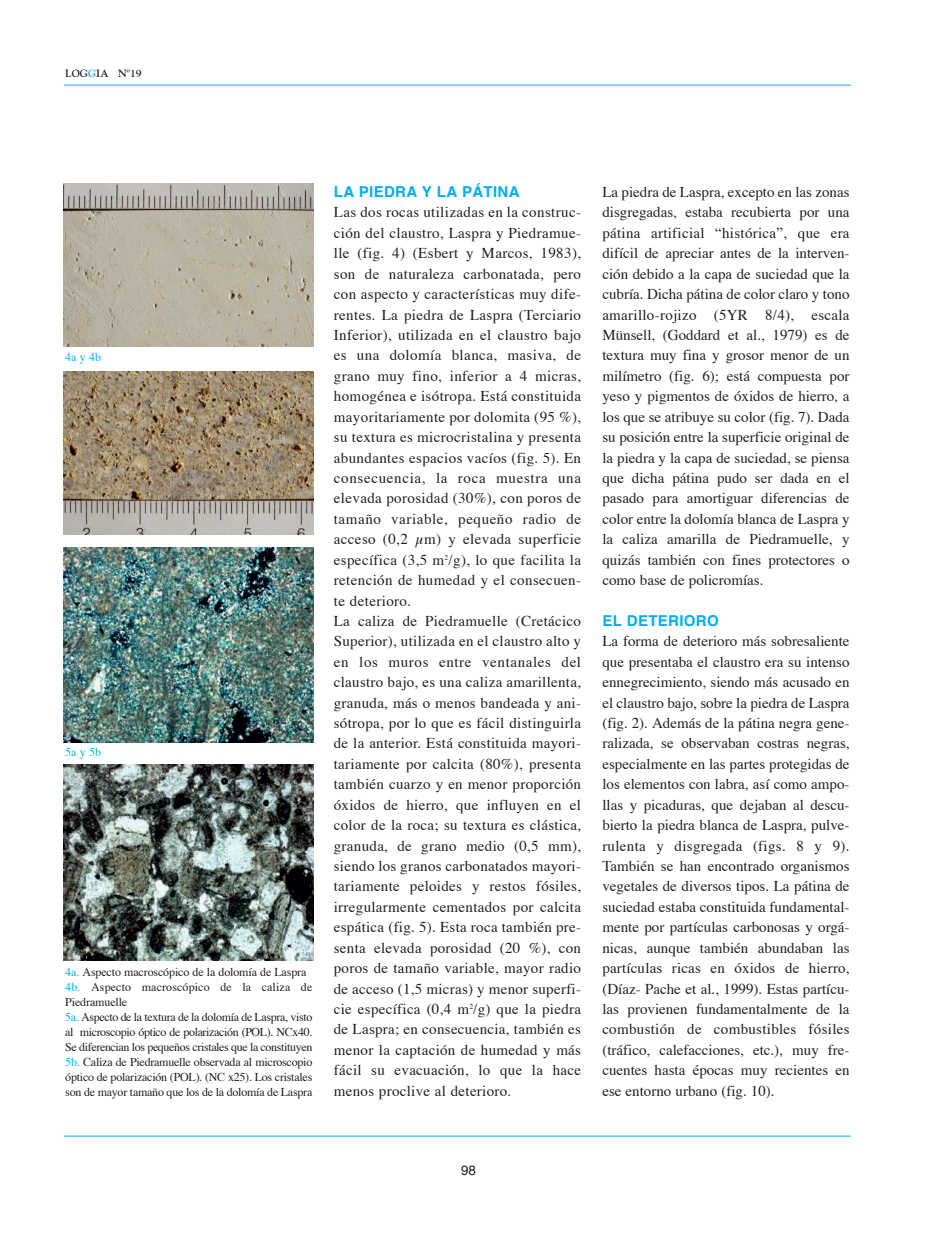
<style>
.page{position:relative;width:936px;height:1234px;background:#fff}
.page>*{position:absolute;margin:0;border:0;box-sizing:border-box;transform-origin:0 0}
.t1{font:15px/20.4px "Times";letter-spacing:.02em;color:#231f20;text-align:justify}
.t2{font:700 15px "Helvetica";letter-spacing:.02em;color:#00aeef}
.t3{font:13.5px "Helvetica";color:#231f20}
.t4{font:12px/15px "Times";letter-spacing:-.02em;color:#231f20}
.t5{font:12px "Times";color:#00aeef}
.t6{font:700 10.5px "Goudy";color:#231f20}
.s1{color:#00aeef}
</style>
<div class="page">
<hr style="left:64px;top:85px;width:786px;height:1px;background:#00aeef">
<hr style="left:64px;top:1135px;width:786px;height:1px;background:#00aeef">
<img style="left:64px;top:183px;width:250px;height:163px">
<img style="left:64px;top:371px;width:250px;height:163px">
<img style="left:64px;top:547px;width:249px;height:195px">
<img style="left:64px;top:764px;width:250px;height:195px">
<p class="t6" style="left:65px;top:67px;width:78px">LOG<span class="s1">G</span>IA Nº19</p>
<p class="t5" style="left:65px;top:352px;width:37px">4a y 4b</p>
<p class="t5" style="left:65px;top:746px;width:37px">5a y 5b</p>
<p class="t4" style="left:65px;top:965px;width:248px"><span class="s1">4a.</span> Aspecto macroscópico de la dolomía de Laspra <span class="s1">4b.</span> Aspecto macroscópico de la caliza de Piedramuelle<br><span class="s1">5a.</span> Aspecto de la textura de la dolomía de Laspra, visto al microscopio óptico de polarización (POL). NCx40.<br>Se diferencian los pequeños cristales que la constituyen <span class="s1">5b.</span> Caliza de Piedramuelle observada al microscopio óptico de polarización (POL). (NC x25). Los cristales son de mayor tamaño que los de la dolomía de Laspra</p>
<p class="t2" style="left:334px;top:185px;width:187px">LA PIEDRA Y LA PÁTINA</p>
<p class="t1" style="left:334px;top:203px;width:249px;text-align:left">Las dos rocas utilizadas en la construc&shy;ción del claustro, Laspra y Piedramue&shy;lle (fig. 4) (Esbert y Marcos, 1983), son de naturaleza carbonatada, pero con aspecto y características muy dife&shy;rentes. La piedra de Laspra (Terciario Inferior), utilizada en el claustro bajo es una dolomía blanca, masiva, de grano muy fino, inferior a 4 micras, homogénea e isótropa. Está constituida mayoritariamente por dolomita (95 %), su textura es microcristalina y presenta abundantes espacios vacíos (fig. 5). En consecuencia, la roca muestra una elevada porosidad (30%), con poros de tamaño variable, pequeño radio de acceso (0,2 µm) y elevada superficie específica (3,5 m<sup>2</sup>/g), lo que facilita la retención de humedad y el consecuen&shy;te deterioro.<br>La caliza de Piedramuelle (Cretácico Superior), utilizada en el claustro alto y en los muros entre ventanales del claustro bajo, es una caliza amarillenta, granuda, más o menos bandeada y ani&shy;sótropa, por lo que es fácil distinguirla de la anterior. Está constituida mayori&shy;tariamente por calcita (80%), presenta también cuarzo y en menor proporción óxidos de hierro, que influyen en el color de la roca; su textura es clástica, granuda, de grano medio (0,5 mm), siendo los granos carbonatados mayori&shy;tariamente peloides y restos fósiles, irregularmente cementados por calcita espática (fig. 5). Esta roca también pre&shy;senta elevada porosidad (20 %), con poros de tamaño variable, mayor radio de acceso (1,5 micras) y menor superfi&shy;cie específica (0,4 m<sup>2</sup>/g) que la piedra de Laspra; en consecuencia, también es menor la captación de humedad y más fácil su evacuación, lo que la hace menos proclive al deterioro.</p>
<p class="t1" style="left:602px;top:183px;width:249px">La piedra de Laspra, excepto en las zonas disgregadas, estaba recubierta por una pátina artificial “histórica”, que era difícil de apreciar antes de la interven&shy;ción debido a la capa de suciedad que la cubría. Dicha pátina de color claro y tono amarillo-rojizo (5YR 8/4), escala Münsell, (Goddard et al., 1979) es de textura muy fina y grosor menor de un milímetro (fig. 6); está compuesta por yeso y pigmentos de óxidos de hierro, a los que se atribuye su color (fig. 7). Dada su posición entre la superficie original de la piedra y la capa de suciedad, se piensa que dicha pátina pudo ser dada en el pasado para amortiguar diferencias de color entre la dolomía blanca de Laspra y la caliza amarilla de Piedramuelle, y quizás también con fines protectores o como base de policromías.</p>
<p class="t2" style="left:602px;top:614px;width:118px">EL DETERIORO</p>
<p class="t1" style="left:602px;top:632px;width:249px">La forma de deterioro más sobresaliente que presentaba el claustro era su intenso ennegrecimiento, siendo más acusado en el claustro bajo, sobre la piedra de Laspra (fig. 2). Además de la pátina negra gene&shy;ralizada, se observaban costras negras, especialmente en las partes protegidas de los elementos con labra, así como ampo&shy;llas y picaduras, que dejaban al descu&shy;bierto la piedra blanca de Laspra, pulve&shy;rulenta y disgregada (figs. 8 y 9).<br>También se han encontrado organismos vegetales de diversos tipos. La pátina de suciedad estaba constituida fundamental&shy;mente por partículas carbonosas y orgá&shy;nicas, aunque también abundaban las partículas ricas en óxidos de hierro, (Díaz- Pache et al., 1999). Estas partícu&shy;las provienen fundamentalmente de la combustión de combustibles fósiles (tráfico, calefacciones, etc.), muy fre&shy;cuentes hasta épocas muy recientes en ese entorno urbano (fig. 10).</p>
<p class="t3" style="left:461px;top:1163px;width:17px">98</p>
</div>
